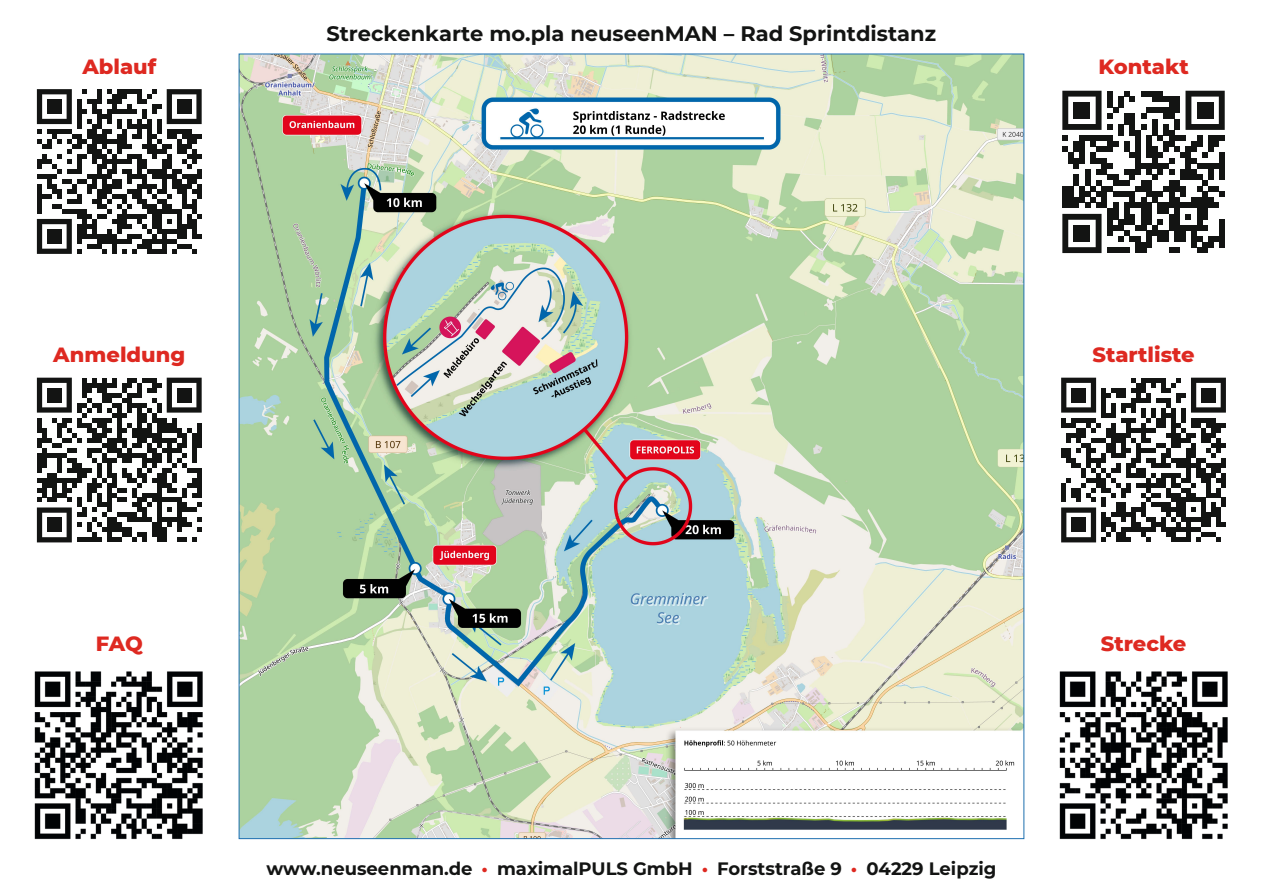
<style>
.page{position:relative;width:1263px;height:893px;background:#fff}
.page>*{position:absolute;margin:0;border:0;box-sizing:border-box;transform-origin:0 0}
.t1{font:700 21px "Montserrat";color:#131413}
.t2{font:800 21px "Montserrat";color:#de2921}
.t3{font:700 18px "Montserrat";color:#131413}
.s1{color:#de2921}
</style>
<div class="page">
<img style="left:241px;top:56px;width:781px;height:781px">
<img style="left:34px;top:671px;width:169px;height:169px">
<img style="left:1059px;top:671px;width:169px;height:169px">
<svg style="left:1062px;top:91px;width:163px;height:162px"></svg>
<div style="left:1073px;top:102px;width:17px;height:17px;background:#131413"></div>
<div style="left:1197px;top:102px;width:16px;height:17px;background:#131413"></div>
<div style="left:1073px;top:225px;width:17px;height:17px;background:#131413"></div>
<svg style="left:37px;top:89px;width:165px;height:165px"></svg>
<div style="left:47px;top:99px;width:15px;height:15px;background:#131413"></div>
<div style="left:177px;top:99px;width:15px;height:15px;background:#131413"></div>
<div style="left:47px;top:229px;width:15px;height:15px;background:#131413"></div>
<svg style="left:37px;top:378px;width:165px;height:164px"></svg>
<div style="left:47px;top:388px;width:15px;height:15px;background:#131413"></div>
<div style="left:177px;top:388px;width:15px;height:15px;background:#131413"></div>
<div style="left:47px;top:517px;width:15px;height:15px;background:#131413"></div>
<svg style="left:1061px;top:378px;width:165px;height:164px"></svg>
<div style="left:1071px;top:388px;width:15px;height:15px;background:#131413"></div>
<div style="left:1201px;top:388px;width:15px;height:15px;background:#131413"></div>
<div style="left:1071px;top:517px;width:15px;height:15px;background:#131413"></div>
<p class="t1" style="left:326px;top:18px;width:611px">Streckenkarte mo.pla neuseenMAN – Rad Sprintdistanz</p>
<p class="t2" style="left:82px;top:51px;width:75px">Ablauf</p>
<p class="t2" style="left:1098px;top:51px;width:92px">Kontakt</p>
<p class="t2" style="left:53px;top:340px;width:134px">Anmeldung</p>
<p class="t2" style="left:1092px;top:340px;width:104px">Startliste</p>
<p class="t2" style="left:96px;top:628px;width:48px">FAQ</p>
<p class="t2" style="left:1101px;top:628px;width:87px">Strecke</p>
<p class="t3" style="left:266px;top:855px;width:731px">www.neuseenman.de <span class="s1">•</span> maximalPULS GmbH <span class="s1">•</span> Forststraße 9 <span class="s1">•</span> 04229 Leipzig</p>
</div>
